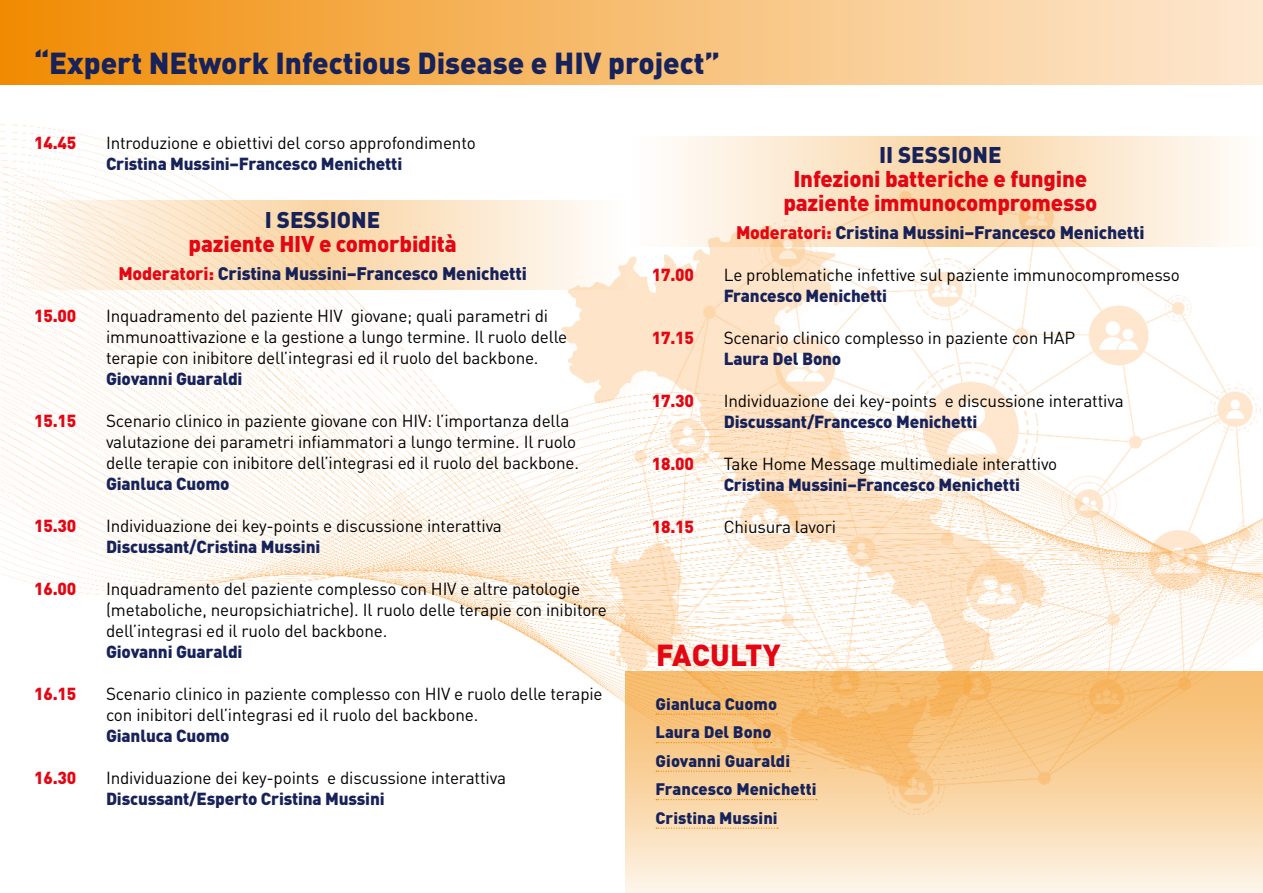
<style>
.page{position:relative;width:1263px;height:893px;background:#fff}
.page>*{position:absolute;margin:0;border:0;box-sizing:border-box;transform-origin:0 0}
.t1{font:900 30px "DIN Pro";color:#162259}
.t2{font:900 30px "DIN Pro";letter-spacing:.005em;color:#e30613}
.t3{font:900 22.5px/24px "DIN Pro";letter-spacing:-.01em;color:#e30613;text-align:center}
.t4{font:900 22.5px "DIN Pro";color:#162259}
.t5{font:900 18px "DIN Pro";letter-spacing:-.01em;color:#162259}
.t6{font:17.25px/21px "DIN Pro";letter-spacing:-.01em;color:#000}
.t7{font:900 17.25px "DIN Pro";letter-spacing:-.01em;color:#162259}
.t8{font:900 17.25px "DIN Pro";letter-spacing:-.01em;color:#e30613}
.t9{font:900 16.5px/28.5px "DIN Pro";color:#162259}
.s1{color:#e30613}
</style>
<div class="page">
<img style="left:0;top:124px;width:1263px;height:768px">
<svg style="left:0;top:200px;width:626px;height:90px;background:#fbe8ce"></svg>
<svg style="left:626px;top:136px;width:637px;height:111px"></svg>
<svg style="left:626px;top:671px;width:637px;height:222px;background:#f9d29f"></svg>
<svg style="left:656px;top:713px;width:121px;height:2px"></svg>
<svg style="left:656px;top:742px;width:116px;height:1px"></svg>
<svg style="left:656px;top:770px;width:134px;height:2px"></svg>
<svg style="left:656px;top:799px;width:161px;height:1px"></svg>
<svg style="left:656px;top:827px;width:122px;height:2px"></svg>
<div style="left:0;top:0;width:1263px;height:85px;background:linear-gradient(to right,#f18e08,#fdebd7)"></div>
<h1 class="t1" style="left:34px;top:43px;width:687px">“Expert NEtwork Infectious Disease e HIV project”</h1>
<p class="t8" style="left:34px;top:131px;width:44px">14.45</p>
<p class="t6" style="left:106px;top:132px;width:371px">Introduzione e obiettivi del corso approfondimento</p>
<p class="t7" style="left:106px;top:152px;width:298px">Cristina Mussini–Francesco Menichetti</p>
<h2 class="t4" style="left:265px;top:205px;width:117px">I SESSIONE</h2>
<h2 class="t3" style="left:189px;top:231px;width:269px">paziente HIV e comorbidità</h2>
<p class="t5" style="left:118px;top:262px;width:410px"><span class="s1">Moderatori:</span> Cristina Mussini–Francesco Menichetti</p>
<p class="t8" style="left:34px;top:304px;width:44px">15.00</p>
<p class="t6" style="left:106px;top:305px;width:463px">Inquadramento del paziente HIV giovane; quali parametri di immunoattivazione e la gestione a lungo termine. Il ruolo delle terapie con inibitore dell’integrasi ed il ruolo del backbone.</p>
<p class="t7" style="left:106px;top:367px;width:138px">Giovanni Guaraldi</p>
<p class="t8" style="left:34px;top:409px;width:44px">15.15</p>
<p class="t6" style="left:106px;top:410px;width:474px">Scenario clinico in paziente giovane con HIV: l’importanza della valutazione dei parametri infiammatori a lungo termine. Il ruolo delle terapie con inibitore dell’integrasi ed il ruolo del backbone.</p>
<p class="t7" style="left:106px;top:472px;width:125px">Gianluca Cuomo</p>
<p class="t8" style="left:34px;top:514px;width:44px">15.30</p>
<p class="t6" style="left:106px;top:515px;width:397px">Individuazione dei key-points e discussione interattiva</p>
<p class="t7" style="left:106px;top:535px;width:216px">Discussant/Cristina Mussini</p>
<p class="t8" style="left:34px;top:577px;width:44px">16.00</p>
<p class="t6" style="left:106px;top:578px;width:502px">Inquadramento del paziente complesso con HIV e altre patologie (metaboliche, neuropsichiatriche). Il ruolo delle terapie con inibitore dell’integrasi ed il ruolo del backbone.</p>
<p class="t7" style="left:106px;top:640px;width:138px">Giovanni Guaraldi</p>
<p class="t8" style="left:34px;top:682px;width:44px">16.15</p>
<p class="t6" style="left:106px;top:683px;width:498px">Scenario clinico in paziente complesso con HIV e ruolo delle terapie con inibitori dell’integrasi ed il ruolo del backbone.</p>
<p class="t7" style="left:106px;top:724px;width:125px">Gianluca Cuomo</p>
<p class="t8" style="left:34px;top:766px;width:44px">16.30</p>
<p class="t6" style="left:106px;top:767px;width:401px">Individuazione dei key-points e discussione interattiva</p>
<p class="t7" style="left:106px;top:787px;width:280px">Discussant/Esperto Cristina Mussini</p>
<h2 class="t4" style="left:879px;top:139px;width:124px">II SESSIONE</h2>
<h2 class="t3" style="left:783px;top:166px;width:315px">Infezioni batteriche e fungine paziente immunocompromesso</h2>
<p class="t5" style="left:736px;top:220px;width:410px"><span class="s1">Moderatori:</span> Cristina Mussini–Francesco Menichetti</p>
<p class="t8" style="left:652px;top:263px;width:44px">17.00</p>
<p class="t6" style="left:724px;top:264px;width:458px">Le problematiche infettive sul paziente immunocompromesso</p>
<p class="t7" style="left:724px;top:284px;width:165px">Francesco Menichetti</p>
<p class="t8" style="left:652px;top:326px;width:44px">17.15</p>
<p class="t6" style="left:724px;top:327px;width:353px">Scenario clinico complesso in paziente con HAP</p>
<p class="t7" style="left:724px;top:347px;width:119px">Laura Del Bono</p>
<p class="t8" style="left:652px;top:389px;width:44px">17.30</p>
<p class="t6" style="left:724px;top:390px;width:401px">Individuazione dei key-points e discussione interattiva</p>
<p class="t7" style="left:724px;top:410px;width:255px">Discussant/Francesco Menichetti</p>
<p class="t8" style="left:652px;top:452px;width:44px">18.00</p>
<p class="t6" style="left:724px;top:453px;width:335px">Take Home Message multimediale interattivo</p>
<p class="t7" style="left:724px;top:473px;width:298px">Cristina Mussini–Francesco Menichetti</p>
<p class="t8" style="left:652px;top:515px;width:44px">18.15</p>
<p class="t6" style="left:724px;top:516px;width:114px">Chiusura lavori</p>
<h1 class="t2" style="left:656px;top:634px;width:126px">FACULTY</h1>
<p class="t9" style="left:656px;top:689px;width:162px">Gianluca Cuomo<br>Laura Del Bono<br>Giovanni Guaraldi<br>Francesco Menichetti<br>Cristina Mussini</p>
</div>
